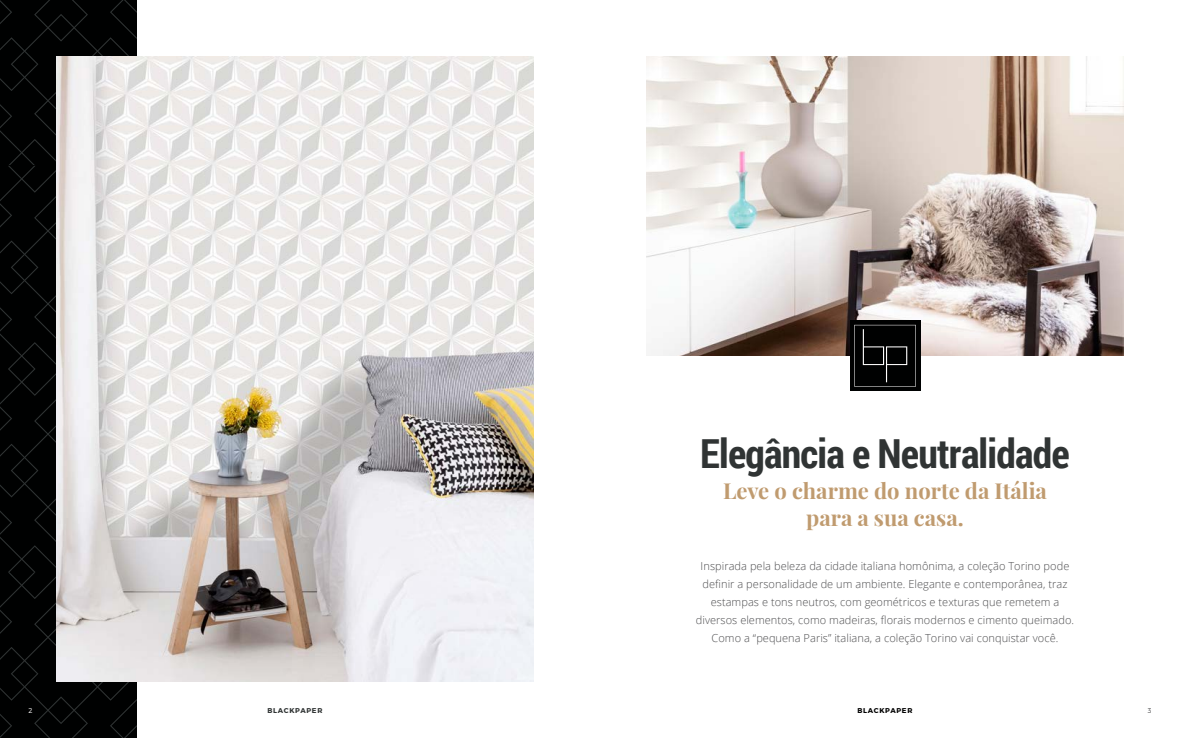
<style>
.page{position:relative;width:1180px;height:738px;background:#fff}
.page>*{position:absolute;margin:0;border:0;box-sizing:border-box;transform-origin:0 0}
.t1{font:700 40px "Roboto Condensed";letter-spacing:-.02em;color:#303434}
.t2{font:700 22px/26.4px "Playfair Display";color:#c09b6f;text-align:center}
.t3{font:300 11px/18px "Open Sans";letter-spacing:.005em;color:#4d4d4f;text-align:center}
.t4{font:700 7px "Montserrat";letter-spacing:.1em;color:#303434}
.t5{font:700 7px "Montserrat";letter-spacing:.1em;color:#000}
.t6{font:300 7px "Montserrat";color:#4d4d4f}
.t7{font:300 7px "Montserrat";color:#fff}
</style>
<div class="page">
<svg style="left:0;top:0;width:137px;height:737px;background:#030505"></svg>
<img style="left:57px;top:57px;width:476px;height:623px">
<img style="left:646px;top:57px;width:477px;height:298px">
<div style="left:849px;top:320px;width:71px;height:71px;background:#000101"></div>
<svg style="left:854px;top:324px;width:61px;height:62px"></svg>
<h1 class="t1" style="left:700px;top:425px;width:371px">Elegância e Neutralidade</h1>
<h2 class="t2" style="left:723px;top:477px;width:325px">Leve o charme do norte da Itália para a sua casa.</h2>
<p class="t3" style="left:695px;top:556px;width:380px">Inspirada pela beleza da cidade italiana homônima, a coleção Torino pode definir a personalidade de um ambiente. Elegante e contemporânea, traz estampas e tons neutros, com geométricos e texturas que remetem a diversos elementos, como madeiras, florais modernos e cimento queimado.<br>Como a “pequena Paris” italiana, a coleção Torino vai conquistar você.</p>
<p class="t7" style="left:28px;top:705px;width:6px">2</p>
<p class="t4" style="left:267px;top:705px;width:56px">BLACKPAPER</p>
<p class="t5" style="left:857px;top:705px;width:56px">BLACKPAPER</p>
<p class="t6" style="left:1147px;top:705px;width:5px">3</p>
</div>
